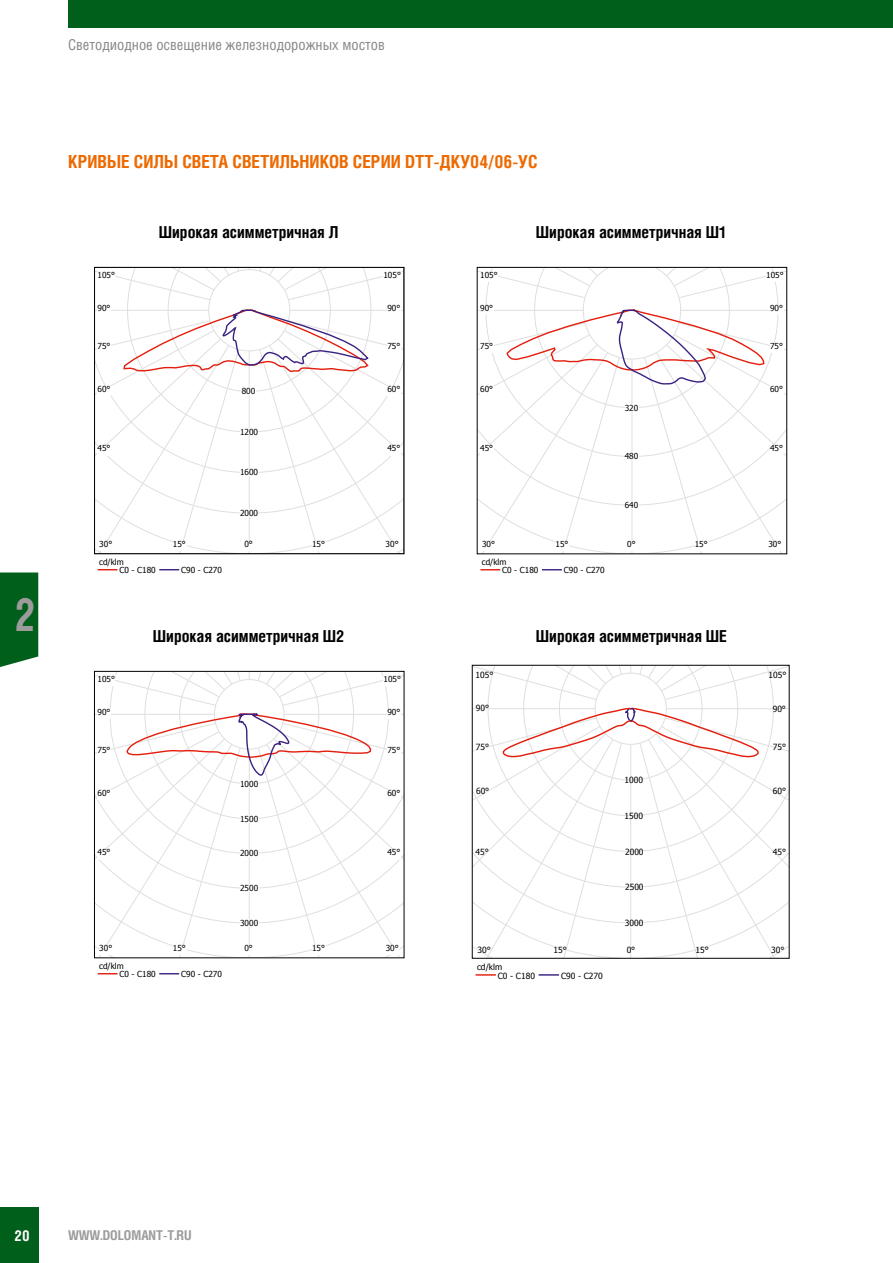
<style>
.page{position:relative;width:893px;height:1263px;background:#fff}
.page>*{position:absolute;margin:0;border:0;box-sizing:border-box;transform-origin:0 0}
.t1{font:700 45.9px "Helios Cond C";color:#9c9c9d;scale:.91 1}
.t2{font:700 18px "Helios Cond C";color:#ed6a00}
.t3{font:700 16.5px "Helios Cond C";color:#000}
.t4{font:15px "Helios Cond C";color:#868786}
.t5{font:700 15px "Helios Cond C";color:#fff}
.t6{font:700 13.5px "Helios Cond C";color:#9c9c9d}
.t7{font:8.55px/8.7px "Tahoma";color:#000}
.t8{font:8.25px/8.6px "Tahoma";color:#000}
.t9{font:6.9px "Tahoma";color:#000}
</style>
<div class="page">
<div style="left:0;top:1208px;width:38px;height:55px;background:#005f1a"></div>
<div style="left:68px;top:0;width:825px;height:28px;background:#005f1a"></div>
<svg style="left:0;top:572px;width:38px;height:95px;background:#0f6827"></svg>
<svg style="left:98px;top:569px;width:20px;height:1px"></svg>
<svg style="left:159px;top:569px;width:20px;height:1px"></svg>
<svg style="left:94px;top:267px;width:310px;height:287px"></svg>
<svg style="left:479px;top:269px;width:306px;height:283px"></svg>
<div style="left:695px;top:541px;width:13px;height:10px;background:#fff"></div>
<div style="left:768px;top:541px;width:14px;height:10px;background:#fff"></div>
<div style="left:770px;top:446px;width:14px;height:9px;background:#fff"></div>
<div style="left:770px;top:387px;width:14px;height:9px;background:#fff"></div>
<div style="left:770px;top:343px;width:14px;height:10px;background:#fff"></div>
<div style="left:770px;top:306px;width:14px;height:9px;background:#fff"></div>
<div style="left:766px;top:273px;width:18px;height:9px;background:#fff"></div>
<div style="left:480px;top:273px;width:18px;height:9px;background:#fff"></div>
<div style="left:480px;top:306px;width:14px;height:9px;background:#fff"></div>
<div style="left:480px;top:343px;width:14px;height:10px;background:#fff"></div>
<div style="left:480px;top:387px;width:14px;height:9px;background:#fff"></div>
<div style="left:480px;top:446px;width:14px;height:9px;background:#fff"></div>
<div style="left:482px;top:541px;width:13px;height:10px;background:#fff"></div>
<div style="left:556px;top:541px;width:13px;height:10px;background:#fff"></div>
<div style="left:627px;top:541px;width:10px;height:10px;background:#fff"></div>
<svg style="left:480px;top:569px;width:20px;height:1px"></svg>
<svg style="left:542px;top:569px;width:20px;height:1px"></svg>
<svg style="left:98px;top:973px;width:20px;height:1px"></svg>
<svg style="left:159px;top:973px;width:20px;height:1px"></svg>
<svg style="left:96px;top:673px;width:306px;height:283px"></svg>
<div style="left:312px;top:945px;width:14px;height:10px;background:#fff"></div>
<div style="left:386px;top:945px;width:13px;height:10px;background:#fff"></div>
<div style="left:387px;top:850px;width:14px;height:9px;background:#fff"></div>
<div style="left:387px;top:791px;width:14px;height:9px;background:#fff"></div>
<div style="left:387px;top:747px;width:14px;height:10px;background:#fff"></div>
<div style="left:387px;top:710px;width:14px;height:9px;background:#fff"></div>
<div style="left:383px;top:677px;width:18px;height:9px;background:#fff"></div>
<div style="left:98px;top:677px;width:17px;height:9px;background:#fff"></div>
<div style="left:98px;top:710px;width:13px;height:9px;background:#fff"></div>
<div style="left:98px;top:747px;width:13px;height:10px;background:#fff"></div>
<div style="left:98px;top:791px;width:13px;height:9px;background:#fff"></div>
<div style="left:98px;top:850px;width:13px;height:9px;background:#fff"></div>
<div style="left:99px;top:945px;width:14px;height:10px;background:#fff"></div>
<div style="left:173px;top:945px;width:13px;height:10px;background:#fff"></div>
<div style="left:244px;top:945px;width:10px;height:10px;background:#fff"></div>
<div style="left:94px;top:671px;width:310px;height:287px;border:1px solid #000"></div>
<hr style="left:476px;top:974px;width:20px;height:2px;background:#e41d0c">
<hr style="left:539px;top:974px;width:20px;height:2px;background:#3b2282">
<svg style="left:471px;top:664px;width:319px;height:295px"></svg>
<div style="left:472px;top:665px;width:317px;height:294px;border:1px solid #000"></div>
<h3 class="t4" style="left:68px;top:36px;width:318px">Светодиодное освещение железнодорожных мостов</h3>
<h2 class="t2" style="left:68px;top:150px;width:471px">КРИВЫЕ СИЛЫ СВЕТА СВЕТИЛЬНИКОВ СЕРИИ DTT-ДКУ04/06-УС</h2>
<h1 class="t1" style="left:15px;top:587px;width:25px">2</h1>
<h3 class="t3" style="left:159px;top:222px;width:181px">Широкая асимметричная Л</h3>
<p class="t8" style="left:98px;top:270px;width:19px">105°</p>
<p class="t8" style="left:383px;top:270px;width:19px">105°</p>
<p class="t8" style="left:98px;top:303px;width:14px">90°</p>
<p class="t8" style="left:98px;top:341px;width:14px">75°</p>
<p class="t8" style="left:98px;top:384px;width:14px">60°</p>
<p class="t8" style="left:387px;top:303px;width:14px">90°</p>
<p class="t8" style="left:387px;top:341px;width:14px">75°</p>
<p class="t8" style="left:387px;top:384px;width:14px">60°</p>
<p class="t8" style="left:242px;top:387px;width:15px">800</p>
<p class="t8" style="left:240px;top:427px;width:20px">1200</p>
<p class="t8" style="left:240px;top:468px;width:20px">1600</p>
<p class="t8" style="left:240px;top:509px;width:20px">2000</p>
<p class="t8" style="left:387px;top:444px;width:14px">45°</p>
<p class="t8" style="left:98px;top:444px;width:14px">45°</p>
<p class="t8" style="left:99px;top:539px;width:14px">30°</p>
<p class="t8" style="left:173px;top:539px;width:14px">15°</p>
<p class="t8" style="left:244px;top:539px;width:10px">0°</p>
<p class="t8" style="left:119px;top:557px;width:38px;text-indent:-20px">cd/klm<br>C0 - C180</p>
<p class="t8" style="left:181px;top:566px;width:42px">C90 - C270</p>
<p class="t8" style="left:312px;top:539px;width:14px">15°</p>
<p class="t8" style="left:386px;top:539px;width:14px">30°</p>
<h3 class="t3" style="left:153px;top:626px;width:193px">Широкая асимметричная Ш2</h3>
<p class="t8" style="left:98px;top:674px;width:19px">105°</p>
<p class="t8" style="left:383px;top:674px;width:19px">105°</p>
<p class="t8" style="left:98px;top:707px;width:14px">90°</p>
<p class="t8" style="left:98px;top:745px;width:14px">75°</p>
<p class="t8" style="left:98px;top:788px;width:14px">60°</p>
<p class="t8" style="left:387px;top:707px;width:14px">90°</p>
<p class="t8" style="left:387px;top:745px;width:14px">75°</p>
<p class="t8" style="left:240px;top:779px;width:20px">1000</p>
<p class="t8" style="left:240px;top:814px;width:20px">1500</p>
<p class="t8" style="left:240px;top:849px;width:20px">2000</p>
<p class="t8" style="left:240px;top:883px;width:20px">2500</p>
<p class="t8" style="left:240px;top:918px;width:20px">3000</p>
<p class="t8" style="left:387px;top:788px;width:14px">60°</p>
<p class="t8" style="left:387px;top:848px;width:14px">45°</p>
<p class="t8" style="left:98px;top:848px;width:14px">45°</p>
<p class="t9" style="left:244px;top:944px;width:9px">0°</p>
<p class="t8" style="left:312px;top:943px;width:14px">15°</p>
<p class="t8" style="left:386px;top:943px;width:14px">30°</p>
<p class="t8" style="left:99px;top:943px;width:14px">30°</p>
<p class="t8" style="left:173px;top:943px;width:14px">15°</p>
<p class="t8" style="left:244px;top:943px;width:10px">0°</p>
<p class="t8" style="left:119px;top:961px;width:38px;text-indent:-20px">cd/klm<br>C0 - C180</p>
<p class="t8" style="left:181px;top:970px;width:42px">C90 - C270</p>
<h3 class="t3" style="left:536px;top:222px;width:193px">Широкая асимметричная Ш1</h3>
<p class="t8" style="left:480px;top:270px;width:19px">105°</p>
<p class="t8" style="left:766px;top:270px;width:19px">105°</p>
<p class="t8" style="left:480px;top:303px;width:14px">90°</p>
<p class="t8" style="left:480px;top:341px;width:14px">75°</p>
<p class="t8" style="left:480px;top:384px;width:14px">60°</p>
<p class="t8" style="left:770px;top:303px;width:14px">90°</p>
<p class="t8" style="left:770px;top:341px;width:14px">75°</p>
<p class="t8" style="left:770px;top:384px;width:14px">60°</p>
<p class="t8" style="left:480px;top:444px;width:14px">45°</p>
<p class="t8" style="left:625px;top:403px;width:15px">320</p>
<p class="t8" style="left:625px;top:452px;width:15px">480</p>
<p class="t8" style="left:625px;top:500px;width:15px">640</p>
<p class="t8" style="left:770px;top:444px;width:14px">45°</p>
<p class="t8" style="left:482px;top:539px;width:14px">30°</p>
<p class="t8" style="left:556px;top:539px;width:14px">15°</p>
<p class="t8" style="left:627px;top:539px;width:10px">0°</p>
<p class="t9" style="left:627px;top:540px;width:9px">0°</p>
<p class="t8" style="left:695px;top:539px;width:14px">15°</p>
<p class="t8" style="left:768px;top:539px;width:14px">30°</p>
<p class="t8" style="left:502px;top:557px;width:38px;text-indent:-20px">cd/klm<br>C0 - C180</p>
<p class="t8" style="left:564px;top:566px;width:42px">C90 - C270</p>
<h3 class="t3" style="left:536px;top:626px;width:193px">Широкая асимметричная ШЕ</h3>
<p class="t7" style="left:475px;top:670px;width:19px">105°</p>
<p class="t7" style="left:476px;top:703px;width:15px">90°</p>
<p class="t7" style="left:768px;top:670px;width:19px">105°</p>
<p class="t7" style="left:773px;top:704px;width:15px">90°</p>
<p class="t7" style="left:476px;top:742px;width:15px">75°</p>
<p class="t7" style="left:773px;top:742px;width:15px">75°</p>
<p class="t7" style="left:624px;top:775px;width:20px">1000</p>
<p class="t7" style="left:476px;top:787px;width:15px">60°</p>
<p class="t7" style="left:773px;top:786px;width:15px">60°</p>
<p class="t7" style="left:476px;top:847px;width:15px">45°</p>
<p class="t7" style="left:624px;top:811px;width:20px">1500</p>
<p class="t7" style="left:625px;top:847px;width:20px">2000</p>
<p class="t7" style="left:773px;top:847px;width:15px">45°</p>
<p class="t7" style="left:625px;top:882px;width:20px">2500</p>
<p class="t7" style="left:625px;top:918px;width:20px">3000</p>
<p class="t7" style="left:477px;top:945px;width:15px">30°</p>
<p class="t7" style="left:553px;top:945px;width:15px">15°</p>
<p class="t7" style="left:498px;top:962px;width:39px;text-indent:-21px">cd/klm<br>C0 - C180</p>
<p class="t7" style="left:561px;top:971px;width:43px">C90 - C270</p>
<p class="t7" style="left:627px;top:945px;width:10px">0°</p>
<p class="t7" style="left:695px;top:945px;width:15px">15°</p>
<p class="t7" style="left:771px;top:945px;width:15px">30°</p>
<h3 class="t5" style="left:15px;top:1227px;width:17px">20</h3>
<h3 class="t6" style="left:68px;top:1227px;width:125px">WWW.DOLOMANT-T.RU</h3>
</div>
